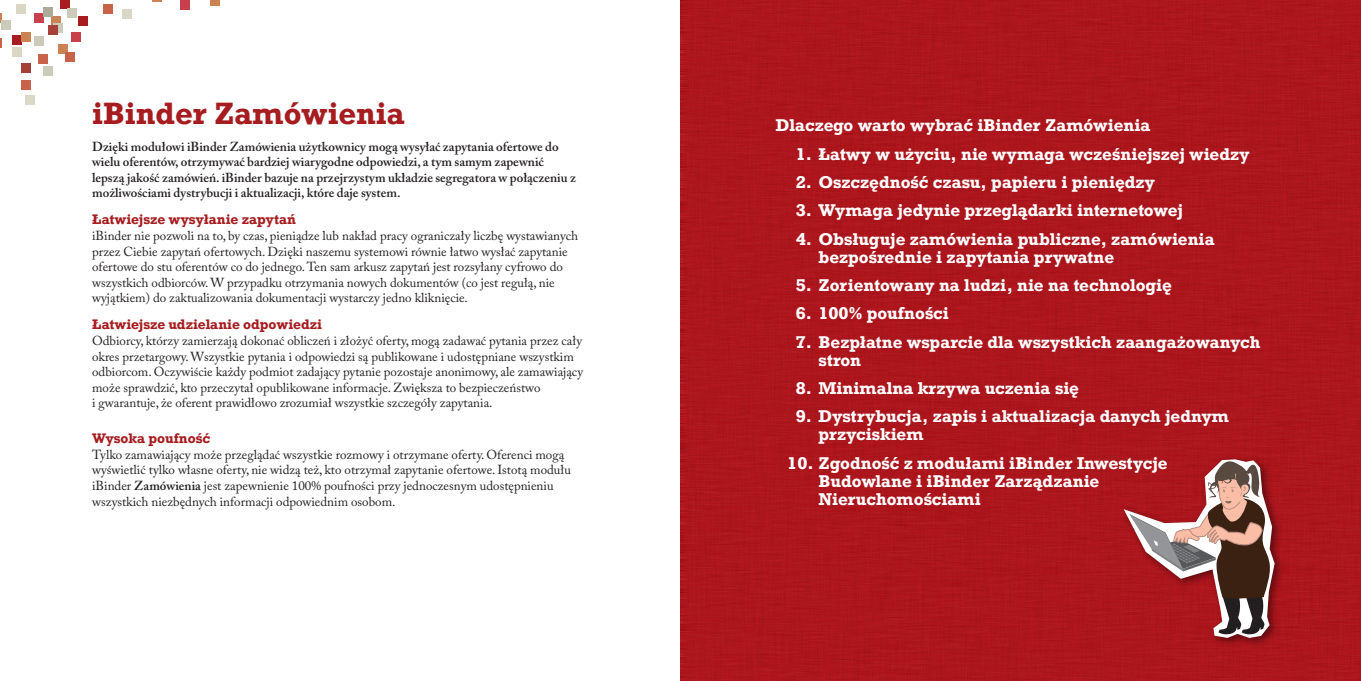
<style>
.page{position:relative;width:1361px;height:681px;background:#fff}
.page>*{position:absolute;margin:0;border:0;box-sizing:border-box;transform-origin:0 0}
.Caslon16_20{font:700 29px "Rockwell Nova";color:#a61c1f}
.t1{font:700 16px/18px "Rockwell Nova";color:#fff}
.Caslon16_20-2{font:13px/15.6px "Adobe Caslon Pro";color:#231f20}
.Caslon16_20-3{font:600 13px/15.6px "Adobe Caslon Pro";color:#231f20}
.MellanRubRockwell{font:700 13px "Rockwell Nova";color:#a61c1f}
.Caslon16_20-4{font:700 13px "Rockwell Nova";color:#a61c1f}
.s1{font-weight:600}
</style>
<div class="page">
<div style="left:680px;top:0;width:681px;height:680px;background:#ab161c"></div>
<div style="left:13px;top:36px;width:9px;height:9px;background:#a61c1f"></div>
<div style="left:60px;top:0;width:9px;height:9px;background:#a61c1f"></div>
<div style="left:78px;top:16px;width:9px;height:9px;background:#a61c1f"></div>
<div style="left:34px;top:13px;width:9px;height:10px;background:#c9404d"></div>
<div style="left:72px;top:32px;width:9px;height:9px;background:#c9404d"></div>
<div style="left:58px;top:45px;width:9px;height:9px;background:#cc8353"></div>
<div style="left:51px;top:16px;width:9px;height:9px;background:#cc8353"></div>
<div style="left:21px;top:32px;width:10px;height:9px;background:#cc8353"></div>
<svg style="left:0;top:13px;width:2px;height:10px"></svg>
<div style="left:65px;top:52px;width:9px;height:9px;background:#c9624b"></div>
<svg style="left:0;top:38px;width:2px;height:9px"></svg>
<div style="left:104px;top:4px;width:9px;height:9px;background:#c9624b"></div>
<div style="left:38px;top:54px;width:10px;height:10px;background:#c9624b"></div>
<div style="left:21px;top:81px;width:10px;height:9px;background:#c9624b"></div>
<div style="left:54px;top:23px;width:9px;height:9px;background:#cccabb"></div>
<div style="left:67px;top:9px;width:9px;height:9px;background:#cccabb"></div>
<div style="left:34px;top:37px;width:9px;height:9px;background:#cccabb"></div>
<div style="left:2px;top:21px;width:9px;height:9px;background:#cccabb"></div>
<div style="left:26px;top:95px;width:9px;height:10px;background:#dad7c6"></div>
<div style="left:17px;top:4px;width:9px;height:9px;background:#dad7c6"></div>
<div style="left:43px;top:7px;width:9px;height:9px;background:#adaa9c"></div>
<div style="left:12px;top:48px;width:9px;height:9px;background:#dad7c6"></div>
<div style="left:21px;top:63px;width:10px;height:9px;background:#a6413a"></div>
<div style="left:48px;top:25px;width:10px;height:9px;background:#a6413a"></div>
<div style="left:123px;top:10px;width:9px;height:9px;background:#dad7c6"></div>
<div style="left:180px;top:1px;width:10px;height:9px;background:#c9404d"></div>
<div style="left:210px;top:0;width:10px;height:5px;background:#cc8353"></div>
<div style="left:43px;top:66px;width:9px;height:10px;background:#cccabb"></div>
<img style="left:1116px;top:452px;width:172px;height:199px">
<svg style="left:1123px;top:455px;width:151px;height:182px"></svg>
<p class="Caslon16_20" style="left:92px;top:94px;width:314px">iBinder Zamówienia</p>
<p class="Caslon16_20-3" style="left:92px;top:138px;width:485px">Dzięki modułowi iBinder Zamówienia użytkownicy mogą wysyłać zapytania ofertowe do wielu oferentów, otrzymywać bardziej wiarygodne odpowiedzi, a tym samym zapewnić lepszą jakość zamówień. iBinder bazuje na przejrzystym układzie segregatora w połączeniu z możliwościami dystrybucji i aktualizacji, które daje system.</p>
<p class="MellanRubRockwell" style="left:92px;top:211px;width:205px">Łatwiejsze wysyłanie zapytań</p>
<p class="Caslon16_20-2" style="left:92px;top:227px;width:487px">iBinder nie pozwoli na to, by czas, pieniądze lub nakład pracy ograniczały liczbę wystawianych przez Ciebie zapytań ofertowych. Dzięki naszemu systemowi równie łatwo wysłać zapytanie ofertowe do stu oferentów co do jednego. Ten sam arkusz zapytań jest rozsyłany cyfrowo do wszystkich odbiorców. W przypadku otrzymania nowych dokumentów (co jest regułą, nie wyjątkiem) do zaktualizowania dokumentacji wystarczy jedno kliknięcie.</p>
<p class="MellanRubRockwell" style="left:92px;top:316px;width:231px">Łatwiejsze udzielanie odpowiedzi</p>
<p class="Caslon16_20-2" style="left:92px;top:332px;width:492px">Odbiorcy, którzy zamierzają dokonać obliczeń i złożyć oferty, mogą zadawać pytania przez cały okres przetargowy. Wszystkie pytania i odpowiedzi są publikowane i udostępniane wszystkim odbiorcom. Oczywiście każdy podmiot zadający pytanie pozostaje anonimowy, ale zamawiający może sprawdzić, kto przeczytał opublikowane informacje. Zwiększa to bezpieczeństwo<br>i gwarantuje, że oferent prawidłowo zrozumiał wszystkie szczegóły zapytania.</p>
<p class="Caslon16_20-4" style="left:92px;top:430px;width:120px">Wysoka poufność</p>
<p class="Caslon16_20-2" style="left:92px;top:446px;width:480px">Tylko zamawiający może przeglądać wszystkie rozmowy i otrzymane oferty. Oferenci mogą wyświetlić tylko własne oferty, nie widzą też, kto otrzymał zapytanie ofertowe. Istotą modułu iBinder <span class="s1">Zamówienia</span> jest zapewnienie 100% poufności przy jednoczesnym udostępnieniu wszystkich niezbędnych informacji odpowiednim osobom.</p>
<p class="t1" style="left:776px;top:116px;width:376px">Dlaczego warto wybrać iBinder Zamówienia</p>
<p class="t1" style="left:796px;top:144px;width:455px">1. Łatwy w użyciu, nie wymaga wcześniejszej wiedzy</p>
<p class="t1" style="left:796px;top:173px;width:361px">2. Oszczędność czasu, papieru i pieniędzy</p>
<p class="t1" style="left:796px;top:201px;width:388px">3. Wymaga jedynie przeglądarki internetowej</p>
<p class="t1" style="left:818px;top:229px;width:398px;text-indent:-23px">4. Obsługuje zamówienia publiczne, zamówienia bezpośrednie i zapytania prywatne</p>
<p class="t1" style="left:796px;top:276px;width:378px">5. Zorientowany na ludzi, nie na technologię</p>
<p class="t1" style="left:796px;top:304px;width:155px">6. 100% poufności</p>
<p class="t1" style="left:818px;top:332px;width:443px;text-indent:-23px">7. Bezpłatne wsparcie dla wszystkich zaangażowanych stron</p>
<p class="t1" style="left:796px;top:378px;width:285px">8. Minimalna krzywa uczenia się</p>
<p class="t1" style="left:818px;top:407px;width:412px;text-indent:-23px">9. Dystrybucja, zapis i aktualizacja danych jednym przyciskiem</p>
<p class="t1" style="left:818px;top:453px;width:351px;text-indent:-31px">10. Zgodność z modułami iBinder Inwestycje<br>Budowlane i iBinder Zarządzanie<br>Nieruchomościami</p>
</div>
